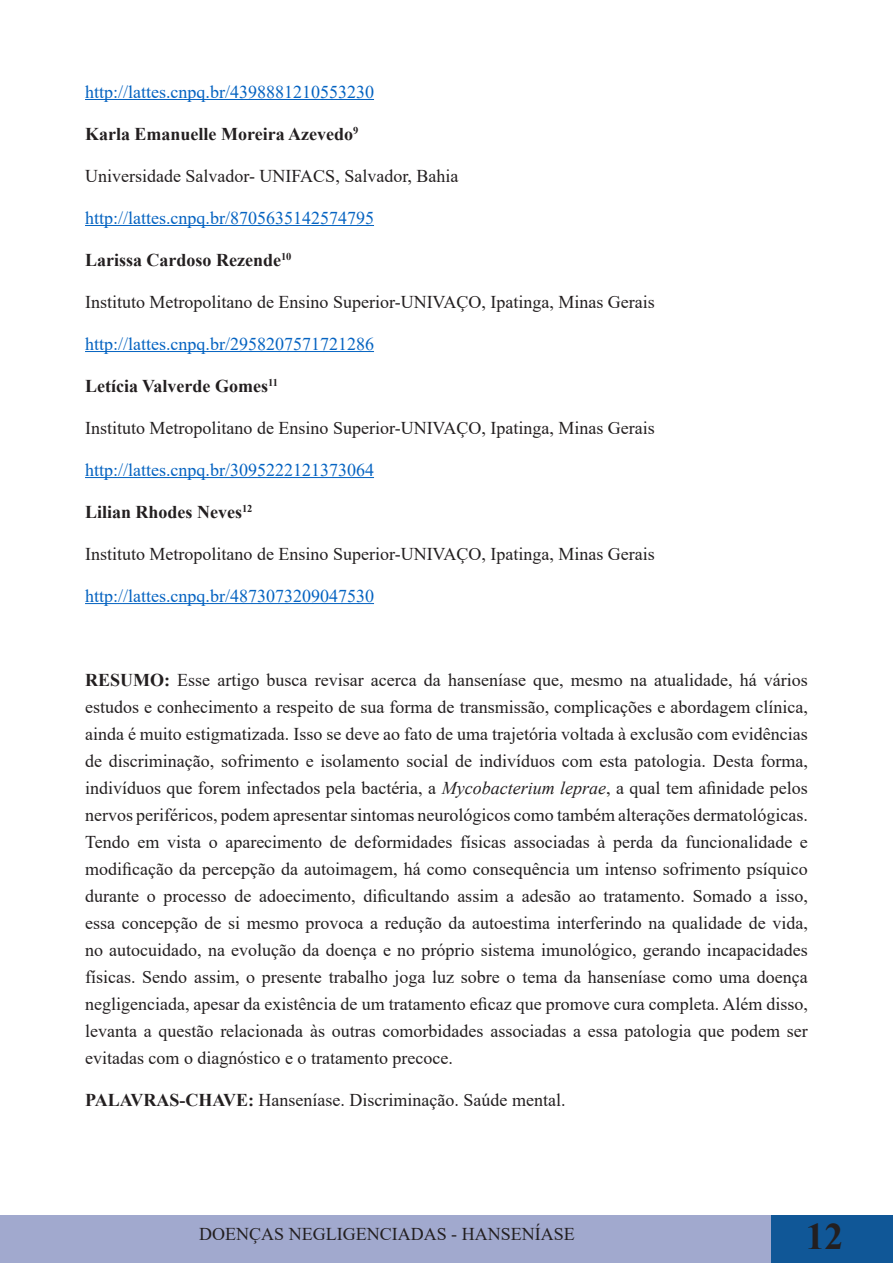
<style>
.page{position:relative;width:893px;height:1263px;background:#fff}
.page>*{position:absolute;margin:0;border:0;box-sizing:border-box;transform-origin:0 0}
.t1{font:700 37.5px "Times New Roman";color:#231f20}
.t2{font:18px/27px "Times New Roman";color:#231f20;text-align:justify}
.t3{font:18px "Times New Roman";color:#0563c1}
.t4{font:700 18px "Times New Roman";color:#231f20}
.s1{font-weight:700}
.s2{font-style:italic}
</style>
<div class="page">
<div style="left:0;top:1215px;width:893px;height:48px;background:#a1a9ce"></div>
<div style="left:771px;top:1215px;width:122px;height:48px;background:#105797"></div>
<hr style="left:892px;top:1215px;width:1px;height:48px;background:#a1a9ce">
<hr style="left:85px;top:99px;width:289px;height:1px;background:#0563c1">
<hr style="left:85px;top:225px;width:289px;height:1px;background:#0563c1">
<hr style="left:85px;top:351px;width:289px;height:1px;background:#0563c1">
<hr style="left:85px;top:477px;width:289px;height:1px;background:#0563c1">
<hr style="left:85px;top:603px;width:289px;height:1px;background:#0563c1">
<p class="t3" style="left:85px;top:79px;width:291px">http://lattes.cnpq.br/4398881210553230</p>
<p class="t4" style="left:85px;top:121px;width:275px">Karla Emanuelle Moreira Azevedo<sup>9</sup></p>
<p class="t2" style="left:85px;top:161px;width:375px">Universidade Salvador- UNIFACS, Salvador, Bahia</p>
<p class="t3" style="left:85px;top:205px;width:291px">http://lattes.cnpq.br/8705635142574795</p>
<p class="t4" style="left:85px;top:247px;width:208px">Larissa Cardoso Rezende<sup>10</sup></p>
<p class="t2" style="left:85px;top:287px;width:571px">Instituto Metropolitano de Ensino Superior-UNIVAÇO, Ipatinga, Minas Gerais</p>
<p class="t3" style="left:85px;top:331px;width:291px">http://lattes.cnpq.br/2958207571721286</p>
<p class="t4" style="left:85px;top:373px;width:194px">Letícia Valverde Gomes<sup>11</sup></p>
<p class="t2" style="left:85px;top:413px;width:571px">Instituto Metropolitano de Ensino Superior-UNIVAÇO, Ipatinga, Minas Gerais</p>
<p class="t3" style="left:85px;top:457px;width:291px">http://lattes.cnpq.br/3095222121373064</p>
<p class="t4" style="left:85px;top:499px;width:169px">Lilian Rhodes Neves<sup>12</sup></p>
<p class="t2" style="left:85px;top:539px;width:571px">Instituto Metropolitano de Ensino Superior-UNIVAÇO, Ipatinga, Minas Gerais</p>
<p class="t3" style="left:85px;top:583px;width:291px">http://lattes.cnpq.br/4873073209047530</p>
<p class="t2" style="left:85px;top:665px;width:724px"><span class="s1">RESUMO:</span> Esse artigo busca revisar acerca da hanseníase que, mesmo na atualidade, há vários estudos e conhecimento a respeito de sua forma de transmissão, complicações e abordagem clínica, ainda é muito estigmatizada. Isso se deve ao fato de uma trajetória voltada à exclusão com evidências de discriminação, sofrimento e isolamento social de indivíduos com esta patologia. Desta forma, indivíduos que forem infectados pela bactéria, a <span class="s2">Mycobacterium leprae</span>, a qual tem afinidade pelos nervos periféricos, podem apresentar sintomas neurológicos como também alterações dermatológicas.<br>Tendo em vista o aparecimento de deformidades físicas associadas à perda da funcionalidade e modificação da percepção da autoimagem, há como consequência um intenso sofrimento psíquico durante o processo de adoecimento, dificultando assim a adesão ao tratamento. Somado a isso, essa concepção de si mesmo provoca a redução da autoestima interferindo na qualidade de vida, no autocuidado, na evolução da doença e no próprio sistema imunológico, gerando incapacidades físicas. Sendo assim, o presente trabalho joga luz sobre o tema da hanseníase como uma doença negligenciada, apesar da existência de um tratamento eficaz que promove cura completa. Além disso, levanta a questão relacionada às outras comorbidades associadas a essa patologia que podem ser evitadas com o diagnóstico e o tratamento precoce.</p>
<p class="t2" style="left:85px;top:1085px;width:482px"><span class="s1">PALAVRAS-CHAVE:</span> Hanseníase. Discriminação. Saúde mental.</p>
<p class="t2" style="left:199px;top:1220px;width:377px">DOENÇAS NEGLIGENCIADAS - HANSENÍASE</p>
<h1 class="t1" style="left:806px;top:1209px;width:39px">12</h1>
</div>
